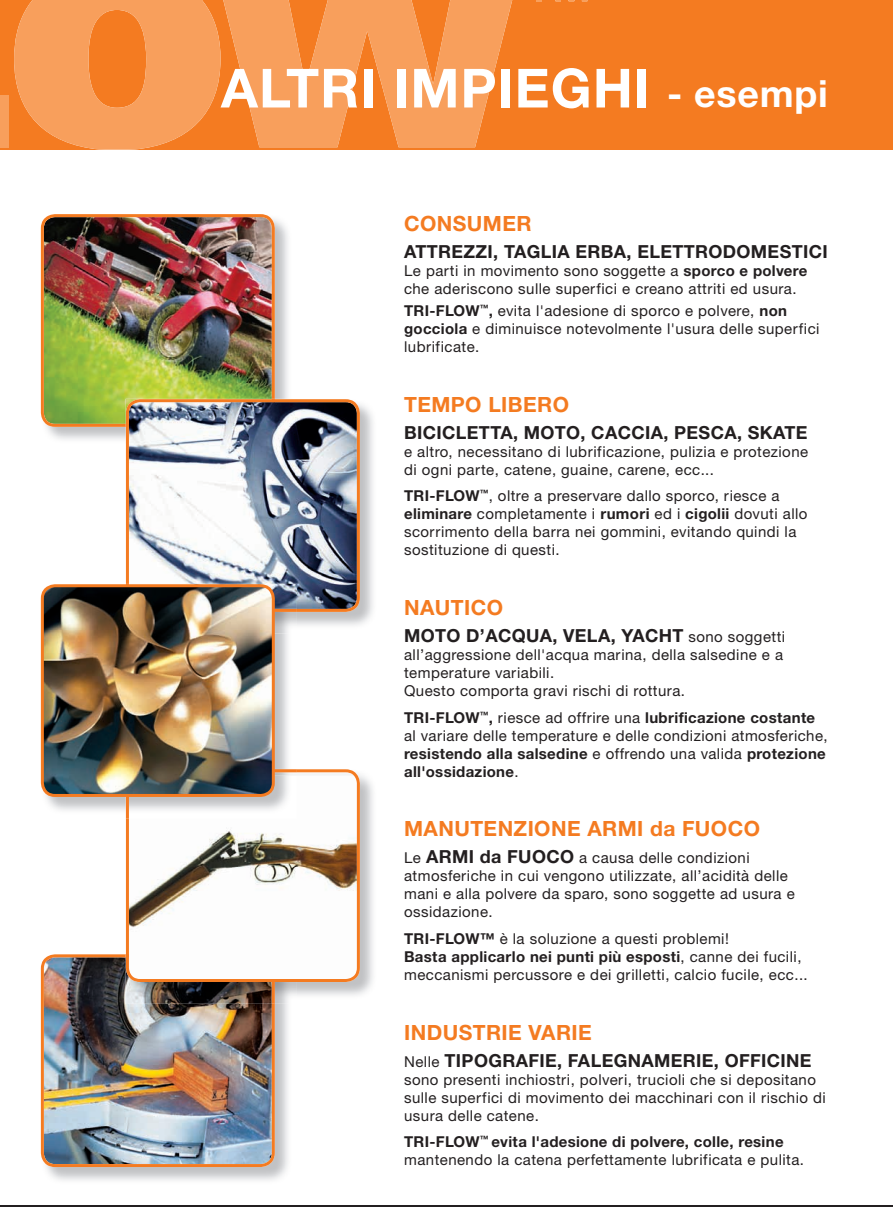
<style>
.page{position:relative;width:893px;height:1207px;background:#fff}
.page>*{position:absolute;margin:0;border:0;box-sizing:border-box;transform-origin:0 0}
.t1{font:700 54px "Helvetica Neue";letter-spacing:.02em;color:#fff}
.t2{font:700 21px "Helvetica Neue";letter-spacing:.02em;color:#f47b21}
.t3{font:700 18px "Helvetica Neue";letter-spacing:.02em;color:#231f20}
.t4{font:15px/18px "Helvetica Neue CE";letter-spacing:.03em;color:#231f20}
.s1{font-size:37.5px}
.s2{font-weight:700}
.s3{font-family:"Helvetica Neue CE";font-weight:400;font-size:15px}
.s4{font-family:"Helvetica Neue";font-weight:700;font-size:18px}
</style>
<div class="page">
<div style="left:0;top:0;width:893px;height:150px;background:#f47b21"></div>
<div style="left:0;top:95px;width:9px;height:52px;background:#f89f5c"></div>
<svg style="left:14px;top:0;width:205px;height:150px"></svg>
<svg style="left:219px;top:0;width:294px;height:147px;fill:#f89f5c"></svg>
<svg style="left:555px;top:0;width:32px;height:1px"></svg>
<hr style="left:0;top:1205px;width:893px;height:1px;background:#231f20">
<img style="left:41px;top:214px;width:234px;height:213px">
<img style="left:40px;top:967px;width:248px;height:214px">
<img style="left:41px;top:954px;width:234px;height:212px">
<svg style="left:126px;top:399px;width:234px;height:213px"></svg>
<img style="left:275px;top:982px;width:22px;height:21px">
<img style="left:126px;top:982px;width:149px;height:21px">
<svg style="left:126px;top:769px;width:234px;height:213px"></svg>
<img style="left:40px;top:588px;width:248px;height:230px">
<img style="left:275px;top:612px;width:22px;height:21px">
<img style="left:266px;top:584px;width:31px;height:28px">
<img style="left:126px;top:769px;width:171px;height:49px">
<img style="left:129px;top:775px;width:168px;height:43px">
<img style="left:42px;top:585px;width:231px;height:210px;border-radius:13px">
<div style="left:41px;top:584px;width:234px;height:213px;border:3px solid #f47b21;border-radius:13px"></div>
<h1 class="t1" style="left:221px;top:69px;width:608px">ALTRI IMPIEGHI <span class="s1">- esempi</span></h1>
<h2 class="t2" style="left:404px;top:215px;width:129px">CONSUMER</h2>
<p class="t3" style="left:404px;top:245px;width:425px">ATTREZZI, TAGLIA ERBA, ELETTRODOMESTICI</p>
<p class="t4" style="left:404px;top:263px;width:405px">Le parti in movimento sono soggette a <span class="s2">sporco e polvere </span>che aderiscono sulle superfici e creano attriti ed usura.</p>
<p class="t4" style="left:404px;top:303px;width:417px"><span class="s2">TRI-FLOW</span><sup>™</sup><span class="s2">,</span> evita l'adesione di sporco e polvere, <span class="s2">non gocciola</span> e diminuisce notevolmente l'usura delle superfici lubrificate.</p>
<h2 class="t2" style="left:404px;top:396px;width:166px">TEMPO LIBERO</h2>
<p class="t3" style="left:404px;top:426px;width:405px">BICICLETTA, MOTO, CACCIA, PESCA, SKATE</p>
<p class="t4" style="left:404px;top:444px;width:405px">e altro, necessitano di lubrificazione, pulizia e protezione di ogni parte, catene, guaine, carene, ecc...</p>
<p class="t4" style="left:404px;top:488px;width:405px"><span class="s2">TRI-FLOW</span><sup>™</sup>, oltre a preservare dallo sporco, riesce a <span class="s2">eliminare</span> completamente i <span class="s2">rumori</span> ed i <span class="s2">cigolii</span> dovuti allo scorrimento della barra nei gommini, evitando quindi la sostituzione di questi.</p>
<h2 class="t2" style="left:404px;top:600px;width:100px">NAUTICO</h2>
<p class="t3" style="left:404px;top:629px;width:382px">MOTO D’ACQUA, VELA, YACHT <span class="s3">sono soggetti</span></p>
<p class="t4" style="left:404px;top:647px;width:380px">all’aggressione dell'acqua marina, della salsedine e a temperature variabili.<br>Questo comporta gravi rischi di rottura.</p>
<p class="t4" style="left:404px;top:709px;width:425px"><span class="s2">TRI-FLOW</span><sup>™</sup><span class="s2">,</span> riesce ad offrire una <span class="s2">lubrificazione costante </span>al variare delle temperature e delle condizioni atmosferiche, <span class="s2">resistendo alla salsedine</span> e offrendo una valida <span class="s2">protezione all'ossidazione</span>.</p>
<h2 class="t2" style="left:404px;top:821px;width:357px">MANUTENZIONE ARMI da FUOCO</h2>
<p class="t4" style="left:404px;top:850px;width:392px">Le <span class="s4">ARMI da FUOCO</span> a causa delle condizioni atmosferiche in cui vengono utilizzate, all’acidità delle mani e alla polvere da sparo, sono soggette ad usura e ossidazione.</p>
<p class="t4" style="left:404px;top:931px;width:405px"><span class="s2">TRI-FLOW™</span> è la soluzione a questi problemi!<br><span class="s2">Basta applicarlo nei punti più esposti</span>, canne dei fucili, meccanismi percussore e dei grilletti, calcio fucile, ecc...</p>
<h2 class="t2" style="left:404px;top:1024px;width:189px">INDUSTRIE VARIE</h2>
<p class="t3" style="left:404px;top:1053px;width:409px"><span class="s3">Nelle</span> TIPOGRAFIE, FALEGNAMERIE, OFFICINE</p>
<p class="t4" style="left:404px;top:1071px;width:423px">sono presenti inchiostri, polveri, trucioli che si depositano sulle superfici di movimento dei macchinari con il rischio di usura delle catene.</p>
<p class="t4" style="left:404px;top:1134px;width:401px"><span class="s2">TRI-FLOW</span><sup>™</sup> <span class="s2">evita l'adesione di polvere, colle, resine </span>mantenendo la catena perfettamente lubrificata e pulita.</p>
</div>
